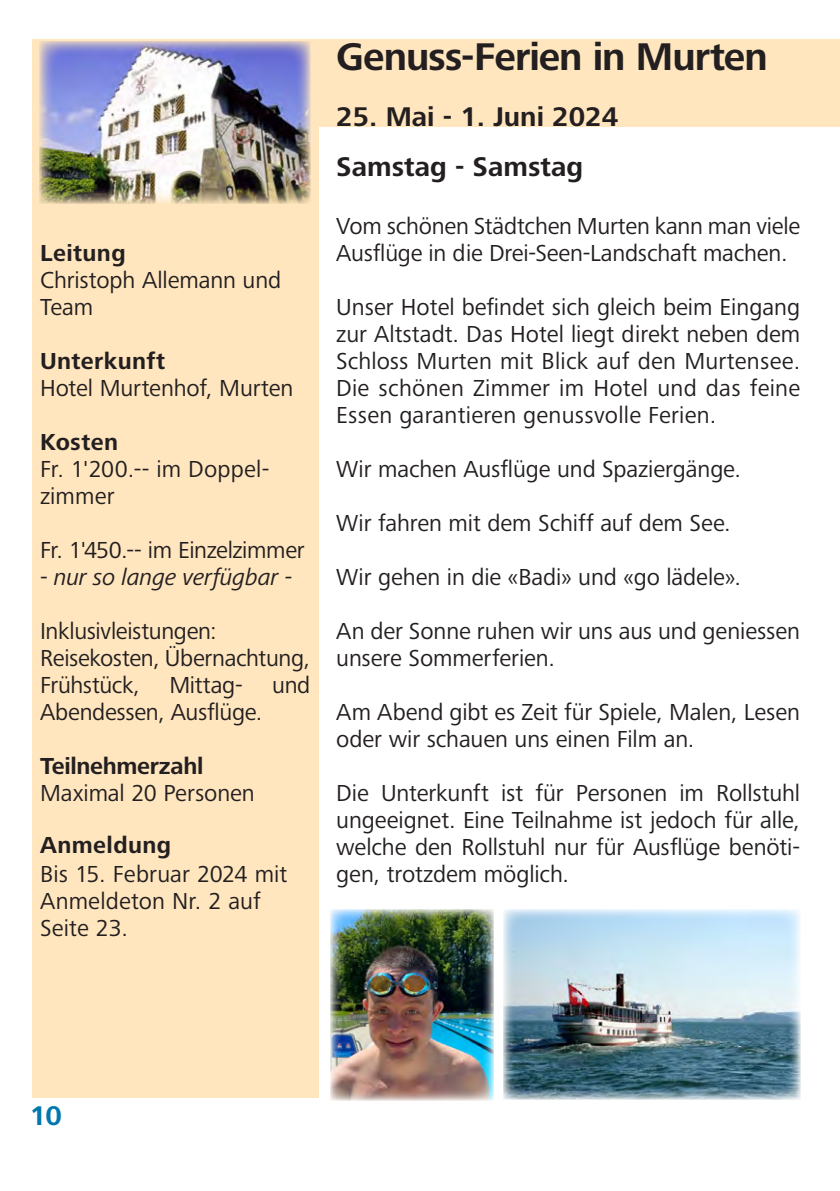
<style>
.page{position:relative;width:840px;height:1191px;background:#fff}
.page>*{position:absolute;margin:0;border:0;box-sizing:border-box;transform-origin:0 0}
.t1{font:700 40px "Zeiss Frutiger Next Pro";letter-spacing:-.025em;color:#231f20}
.t2{font:700 28px "Zeiss Frutiger Next Pro";color:#231f20}
.Inhalt-Text{font:700 28px "Zeiss Frutiger Next Pro";color:#0078ae}
.t3{font:24px/27px "Zeiss Frutiger Next Pro";letter-spacing:-.005em;color:#231f20}
.Inhalt-Text-2{font:700 24px "Zeiss Frutiger Next Pro";letter-spacing:.015em;color:#231f20}
.t4{font:italic 24px "Zeiss Frutiger Next Pro";letter-spacing:-.01em;color:#231f20}
.Inhalt-Text-3{font:700 24px "Zeiss Frutiger Next Pro";letter-spacing:-.015em;color:#231f20}
.s1{font-style:normal}
</style>
<div class="page">
<div style="left:33px;top:40px;width:286px;height:1058px;background:#ffe6bf"></div>
<div style="left:33px;top:40px;width:806px;height:87px;background:#ffe6bf"></div>
<img style="left:330px;top:909px;width:163px;height:191px">
<img style="left:39px;top:41px;width:271px;height:163px">
<img style="left:503px;top:909px;width:296px;height:190px">
<p class="Inhalt-Text-2" style="left:40px;top:239px;width:87px">Leitung</p>
<p class="t3" style="left:40px;top:267px;width:242px">Christoph Allemann und</p>
<p class="t3" style="left:40px;top:294px;width:55px">Team</p>
<p class="Inhalt-Text-2" style="left:40px;top:347px;width:127px">Unterkunft</p>
<p class="t3" style="left:40px;top:375px;width:255px">Hotel Murtenhof, Murten</p>
<p class="Inhalt-Text-2" style="left:40px;top:428px;width:79px">Kosten</p>
<p class="t3" style="left:40px;top:456px;width:231px">Fr. 1'200.-- im Doppel&shy;zimmer</p>
<p class="t3" style="left:40px;top:537px;width:266px">Fr. 1'450.-- im Einzelzimmer</p>
<p class="t4" style="left:40px;top:563px;width:254px"><span class="s1">-</span> nur so lange verfügbar -</p>
<p class="t3" style="left:40px;top:618px;width:178px">Inklusivleistungen:</p>
<p class="t3" style="left:40px;top:645px;width:272px;text-align:justify">Reisekosten, Übernachtung, Frühstück, Mittag- und Abendessen, Ausflüge.</p>
<p class="Inhalt-Text-3" style="left:40px;top:752px;width:165px">Teilnehmerzahl</p>
<p class="t3" style="left:40px;top:780px;width:216px">Maximal 20 Personen</p>
<p class="Inhalt-Text-2" style="left:40px;top:831px;width:133px">Anmeldung</p>
<p class="t3" style="left:40px;top:861px;width:249px">Bis 15. Februar 2024 mit</p>
<p class="t3" style="left:40px;top:888px;width:222px">Anmeldeton Nr. 2 auf</p>
<p class="t3" style="left:40px;top:915px;width:89px">Seite 23.</p>
<p class="t1" style="left:336px;top:34px;width:433px">Genuss-Ferien in Murten</p>
<p class="t2" style="left:336px;top:101px;width:283px">25. Mai - 1. Juni 2024</p>
<p class="t2" style="left:336px;top:151px;width:248px">Samstag - Samstag</p>
<p class="t3" style="left:336px;top:213px;width:465px">Vom schönen Städtchen Murten kann man viele<br>Ausflüge in die Drei-Seen-Landschaft machen.</p>
<p class="t3" style="left:336px;top:294px;width:465px;text-align:justify">Unser Hotel befindet sich gleich beim Eingang zur Altstadt. Das Hotel liegt direkt neben dem Schloss Murten mit Blick auf den Murtensee.<br>Die schönen Zimmer im Hotel und das feine Essen garantieren genussvolle Ferien.</p>
<p class="t3" style="left:336px;top:456px;width:406px">Wir machen Ausflüge und Spaziergänge.</p>
<p class="t3" style="left:336px;top:510px;width:396px">Wir fahren mit dem Schiff auf dem See.</p>
<p class="t3" style="left:336px;top:564px;width:406px">Wir gehen in die «Badi» und «go lädele».</p>
<p class="t3" style="left:336px;top:618px;width:465px">An der Sonne ruhen wir uns aus und geniessen unsere Sommerferien.</p>
<p class="t3" style="left:336px;top:699px;width:465px">Am Abend gibt es Zeit für Spiele, Malen, Lesen oder wir schauen uns einen Film an.</p>
<p class="t3" style="left:336px;top:780px;width:465px;text-align:justify">Die Unterkunft ist für Personen im Rollstuhl ungeeignet. Eine Teilnahme ist jedoch für alle, welche den Rollstuhl nur für Ausflüge benöti&shy;gen, trotzdem möglich.</p>
<p class="Inhalt-Text" style="left:30px;top:1099px;width:34px">10</p>
</div>
